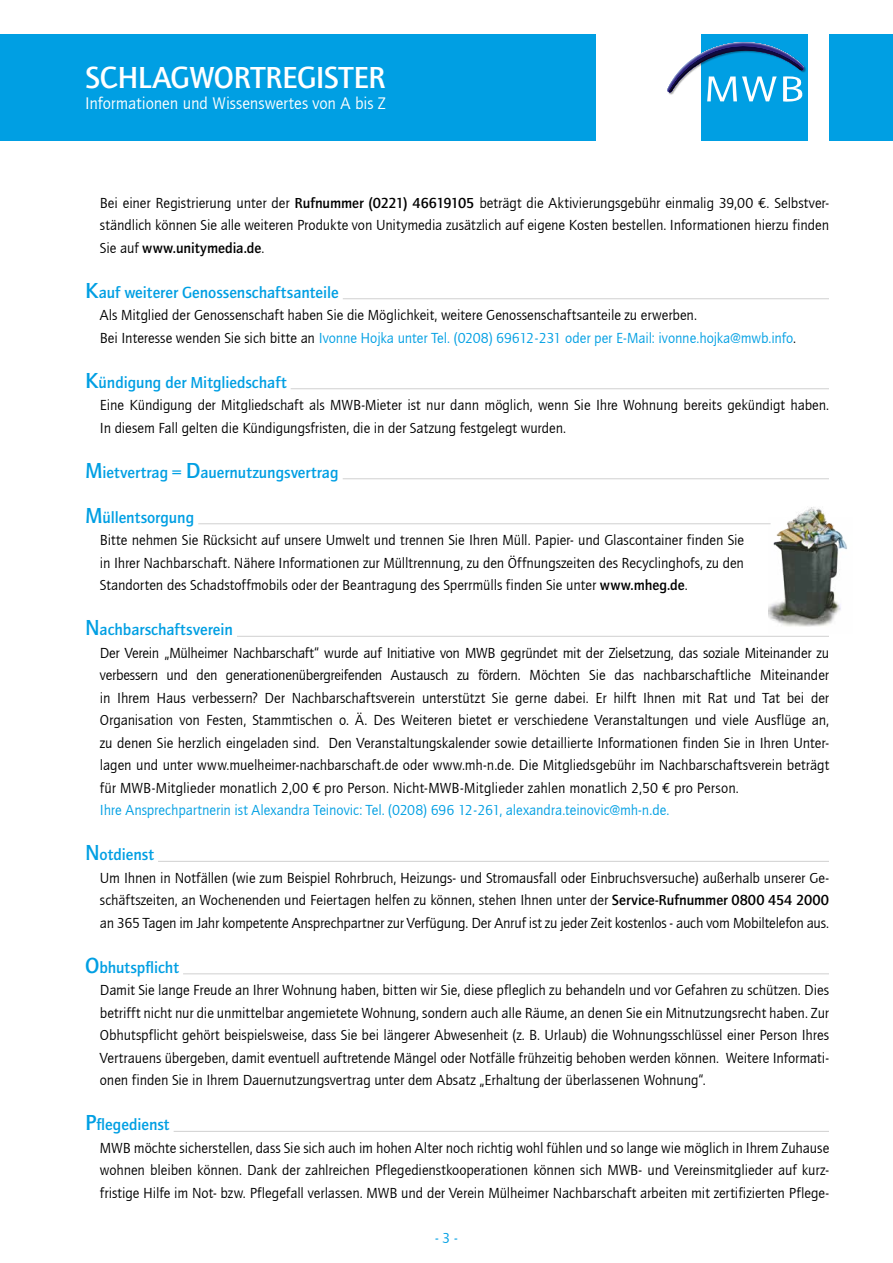
<style>
.page{position:relative;width:893px;height:1263px;background:#fff}
.page>*{position:absolute;margin:0;border:0;box-sizing:border-box;transform-origin:0 0}
.t1{font:500 31.5px "ITC Quay Sans";letter-spacing:-.015em;color:#fff}
.t2{font:17.25px "Quay Sans EF";letter-spacing:-.005em;color:#fff}
.t3{font:500 16.5px "ITC Quay Sans";color:#009fe3}
.t4{font:15px/22.5px "Quay Sans EF";letter-spacing:-.005em;color:#000;text-align:justify}
.t5{font:15px "Quay Sans EF";letter-spacing:-.005em;color:#009fe3}
.t6{font:500 15px "ITC Quay Sans";color:#000}
.s1{font-family:"ITC Quay Sans";font-weight:500}
.s2{font-family:"Quay Sans EF";font-weight:400}
.s3{font-size:22.5px}
.s4{color:#009fe3}
</style>
<div class="page">
<div style="left:0;top:34px;width:595px;height:106px;background:#009fe3"></div>
<div style="left:829px;top:34px;width:64px;height:106px;background:#009fe3"></div>
<div style="left:702px;top:34px;width:106px;height:106px;background:#009fe3"></div>
<svg style="left:667px;top:42px;width:138px;height:60px"></svg>
<hr style="left:343px;top:298px;width:486px;height:1px;background:#d0d0d0">
<hr style="left:291px;top:388px;width:538px;height:1px;background:#d0d0d0">
<hr style="left:343px;top:478px;width:486px;height:1px;background:#d0d0d0">
<hr style="left:198px;top:523px;width:573px;height:1px;background:#d0d0d0">
<hr style="left:237px;top:636px;width:592px;height:1px;background:#d0d0d0">
<hr style="left:158px;top:861px;width:671px;height:1px;background:#d0d0d0">
<hr style="left:183px;top:973px;width:646px;height:1px;background:#d0d0d0">
<hr style="left:174px;top:1131px;width:655px;height:1px;background:#d0d0d0">
<img style="left:768px;top:507px;width:79px;height:120px">
<h1 class="t1" style="left:85px;top:60px;width:302px">SCHLAGWORTREGISTER</h1>
<p class="t2" style="left:85px;top:94px;width:302px">Informationen und Wissenswertes von A bis Z</p>
<p class="t4" style="left:100px;top:192px;width:731px">Bei einer Registrierung unter der <span class="s1">Rufnummer (0221) 46619105</span> beträgt die Aktivierungsgebühr einmalig 39,00 €. Selbstver&shy;ständlich können Sie alle weiteren Produkte von Unitymedia zusätzlich auf eigene Kosten bestellen. Informationen hierzu finden</p>
<p class="t6" style="left:100px;top:239px;width:166px"><span class="s2">Sie auf</span> www.unitymedia.de<span class="s2">.</span></p>
<p class="t3" style="left:85px;top:283px;width:255px"><span class="s3">K</span>auf weiterer Genossenschaftsanteile</p>
<p class="t4" style="left:100px;top:304px;width:698px">Als Mitglied der Genossenschaft haben Sie die Möglichkeit, weitere Genossenschaftsanteile zu erwerben.<br>Bei Interesse wenden Sie sich bitte an <span class="s4">Ivonne Hojka unter Tel. (0208) 69612-231 oder per E-Mail: ivonne.hojka@mwb.info</span>.</p>
<p class="t3" style="left:85px;top:373px;width:203px"><span class="s3">K</span>ündigung der Mitgliedschaft</p>
<p class="t4" style="left:100px;top:394px;width:731px">Eine Kündigung der Mitgliedschaft als MWB-Mieter ist nur dann möglich, wenn Sie Ihre Wohnung bereits gekündigt haben.<br>In diesem Fall gelten die Kündigungsfristen, die in der Satzung festgelegt wurden.</p>
<p class="t3" style="left:85px;top:463px;width:255px"><span class="s3">M</span>ietvertrag = <span class="s3">D</span>auernutzungsvertrag</p>
<p class="t3" style="left:85px;top:508px;width:111px"><span class="s3">M</span>üllentsorgung</p>
<p class="t4" style="left:100px;top:529px;width:646px">Bitte nehmen Sie Rücksicht auf unsere Umwelt und trennen Sie Ihren Müll. Papier- und Glascontainer finden Sie in Ihrer Nachbarschaft. Nähere Informationen zur Mülltrennung, zu den Öffnungszeiten des Recyclinghofs, zu den Standorten des Schadstoffmobils oder der Beantragung des Sperrmülls finden Sie unter <span class="s1">www.mheg.de</span>.</p>
<p class="t3" style="left:85px;top:621px;width:149px"><span class="s3">N</span>achbarschaftsverein</p>
<p class="t4" style="left:100px;top:642px;width:731px">Der Verein „Mülheimer Nachbarschaft“ wurde auf Initiative von MWB gegründet mit der Zielsetzung, das soziale Miteinander zu verbessern und den generationenübergreifenden Austausch zu fördern. Möchten Sie das nachbarschaftliche Miteinander in Ihrem Haus verbessern? Der Nachbarschaftsverein unterstützt Sie gerne dabei. Er hilft Ihnen mit Rat und Tat bei der Organisation von Festen, Stammtischen o. Ä. Des Weiteren bietet er verschiedene Veranstaltungen und viele Ausflüge an, zu denen Sie herzlich eingeladen sind. Den Veranstaltungskalender sowie detaillierte Informationen finden Sie in Ihren Unter&shy;lagen und unter www.muelheimer-nachbarschaft.de oder www.mh-n.de. Die Mitgliedsgebühr im Nachbarschaftsverein beträgt für MWB-Mitglieder monatlich 2,00 € pro Person. Nicht-MWB-Mitglieder zahlen monatlich 2,50 € pro Person.</p>
<p class="t5" style="left:100px;top:802px;width:571px">Ihre Ansprechpartnerin ist Alexandra Teinovic: Tel. (0208) 696 12-261, alexandra.teinovic@mh-n.de.</p>
<p class="t3" style="left:85px;top:846px;width:70px"><span class="s3">N</span>otdienst</p>
<p class="t4" style="left:100px;top:867px;width:731px">Um Ihnen in Notfällen (wie zum Beispiel Rohrbruch, Heizungs- und Stromausfall oder Einbruchsversuche) außerhalb unserer Ge&shy;schäftszeiten, an Wochenenden und Feiertagen helfen zu können, stehen Ihnen unter der <span class="s1">Service-Rufnummer 0800 454 2000 </span>an 365 Tagen im Jahr kompetente Ansprechpartner zur Verfügung. Der Anruf ist zu jeder Zeit kostenlos - auch vom Mobiltelefon aus.</p>
<p class="t3" style="left:85px;top:958px;width:95px"><span class="s3">O</span>bhutspflicht</p>
<p class="t4" style="left:100px;top:979px;width:731px">Damit Sie lange Freude an Ihrer Wohnung haben, bitten wir Sie, diese pfleglich zu behandeln und vor Gefahren zu schützen. Dies betrifft nicht nur die unmittelbar angemietete Wohnung, sondern auch alle Räume, an denen Sie ein Mitnutzungsrecht haben. Zur Obhutspflicht gehört beispielsweise, dass Sie bei längerer Abwesenheit (z. B. Urlaub) die Wohnungsschlüssel einer Person Ihres Vertrauens übergeben, damit eventuell auftretende Mängel oder Notfälle frühzeitig behoben werden können. Weitere Informati&shy;onen finden Sie in Ihrem Dauernutzungsvertrag unter dem Absatz „Erhaltung der überlassenen Wohnung“.</p>
<p class="t3" style="left:85px;top:1116px;width:86px"><span class="s3">P</span>flegedienst</p>
<p class="t4" style="left:100px;top:1137px;width:731px">MWB möchte sicherstellen, dass Sie sich auch im hohen Alter noch richtig wohl fühlen und so lange wie möglich in Ihrem Zuhause wohnen bleiben können. Dank der zahlreichen Pflegedienstkooperationen können sich MWB- und Vereinsmitglieder auf kurz&shy;fristige Hilfe im Not- bzw. Pflegefall verlassen. MWB und der Verein Mülheimer Nachbarschaft arbeiten mit zertifizierten Pflege-</p>
<p class="t5" style="left:435px;top:1230px;width:24px">- 3 -</p>
</div>
